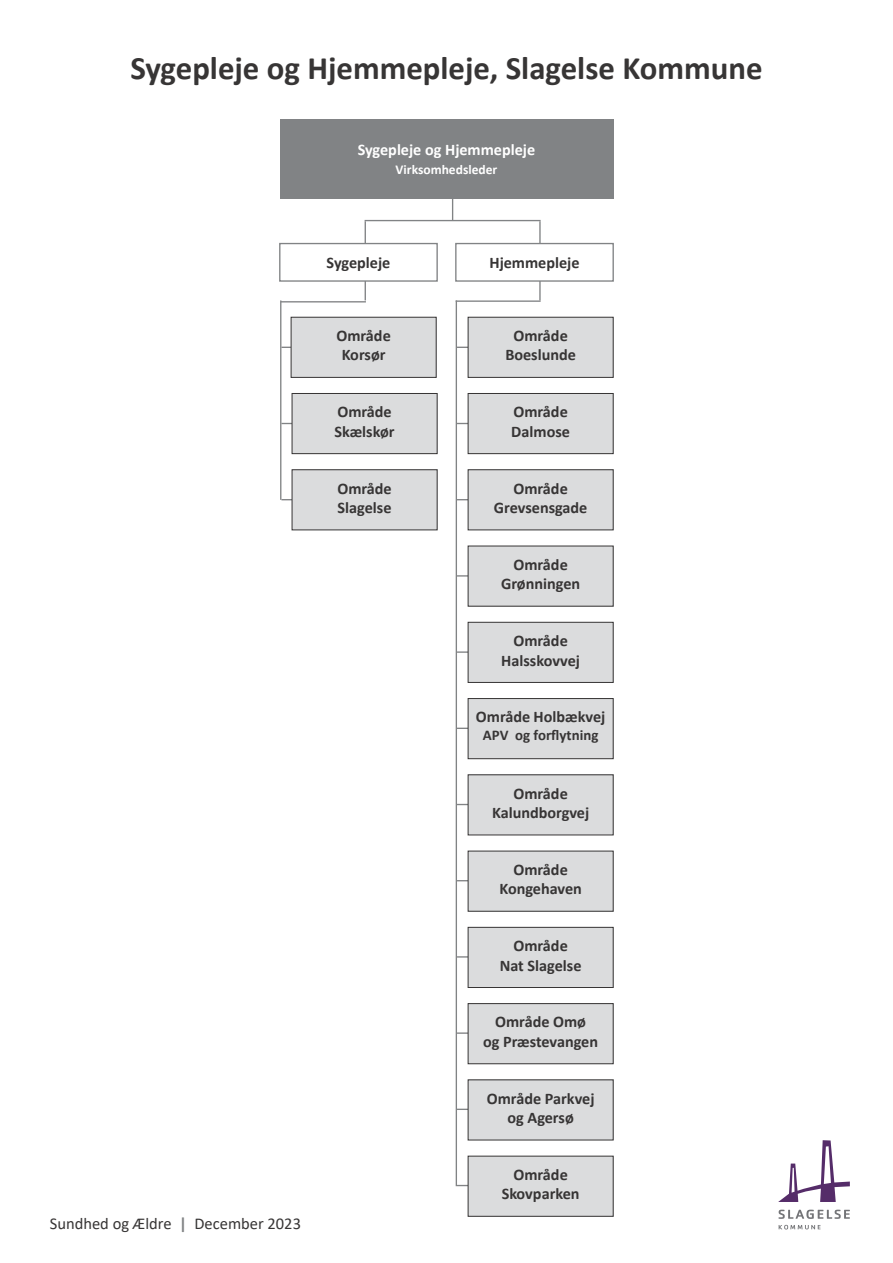
<style>
.page{position:relative;width:893px;height:1263px;background:#fff}
.page>*{position:absolute;margin:0;border:0;box-sizing:border-box;transform-origin:0 0}
.t1{font:700 32.85px "Calibri";color:#373535}
.t2{font:16.5px "Calibri";color:#373535}
.t3{font:700 16.2px/19.5px "Calibri";color:#373535;text-align:center}
.t4{font:700 16.2px "Calibri";color:#fff}
.t5{font:700 14.85px "Calibri";color:#373535}
.t6{font:700 13.5px "Calibri";color:#fff}
.s1{font-weight:700;color:#818385}
</style>
<div class="page">
<hr style="left:280px;top:300px;width:1px;height:200px;background:#818385">
<hr style="left:457px;top:651px;width:20px;height:2px;background:#818385">
<hr style="left:457px;top:575px;width:20px;height:2px;background:#818385">
<hr style="left:457px;top:1032px;width:20px;height:2px;background:#818385">
<div style="left:468px;top:317px;width:145px;height:60px;background:#dbdcdd"></div>
<div style="left:468px;top:317px;width:145px;height:61px;border:1px solid #373535"></div>
<div style="left:468px;top:393px;width:145px;height:61px;background:#dbdcdd"></div>
<div style="left:468px;top:393px;width:145px;height:61px;border:1px solid #373535"></div>
<div style="left:468px;top:470px;width:145px;height:60px;background:#dbdcdd"></div>
<div style="left:468px;top:546px;width:145px;height:60px;background:#dbdcdd"></div>
<div style="left:468px;top:622px;width:145px;height:60px;background:#dbdcdd"></div>
<div style="left:468px;top:622px;width:145px;height:61px;border:1px solid #373535"></div>
<div style="left:468px;top:698px;width:145px;height:61px;background:#dbdcdd"></div>
<div style="left:468px;top:698px;width:145px;height:61px;border:1px solid #373535"></div>
<div style="left:468px;top:775px;width:145px;height:60px;background:#dbdcdd"></div>
<div style="left:468px;top:851px;width:145px;height:60px;background:#dbdcdd"></div>
<div style="left:468px;top:927px;width:145px;height:60px;background:#dbdcdd"></div>
<div style="left:468px;top:927px;width:145px;height:61px;border:1px solid #373535"></div>
<div style="left:468px;top:1003px;width:145px;height:61px;background:#dbdcdd"></div>
<div style="left:468px;top:1003px;width:145px;height:61px;border:1px solid #373535"></div>
<div style="left:468px;top:1080px;width:145px;height:60px;background:#dbdcdd"></div>
<div style="left:468px;top:1156px;width:145px;height:60px;background:#dbdcdd"></div>
<div style="left:291px;top:317px;width:145px;height:60px;background:#dbdcdd"></div>
<div style="left:291px;top:317px;width:145px;height:61px;border:1px solid #373535"></div>
<div style="left:292px;top:393px;width:145px;height:61px;background:#dbdcdd"></div>
<div style="left:292px;top:393px;width:145px;height:61px;border:1px solid #373535"></div>
<div style="left:292px;top:470px;width:145px;height:60px;background:#dbdcdd"></div>
<hr style="left:365px;top:220px;width:176px;height:1px;background:#818385">
<hr style="left:539px;top:221px;width:2px;height:79px;background:#818385">
<hr style="left:365px;top:221px;width:1px;height:79px;background:#818385">
<div style="left:280px;top:244px;width:157px;height:37px;background:#fff"></div>
<div style="left:279px;top:243px;width:159px;height:39px;border:1px solid #818385"></div>
<div style="left:456px;top:244px;width:157px;height:37px;background:#fff"></div>
<div style="left:455px;top:243px;width:159px;height:39px;border:1px solid #818385"></div>
<hr style="left:456px;top:300px;width:85px;height:2px;background:#818385">
<hr style="left:281px;top:301px;width:85px;height:1px;background:#818385">
<hr style="left:456px;top:300px;width:1px;height:886px;background:#818385">
<hr style="left:452px;top:131px;width:1px;height:90px;background:#818385">
<div style="left:280px;top:119px;width:333px;height:79px;background:#818385"></div>
<svg style="left:778px;top:1210px;width:72px;height:9px"></svg>
<svg style="left:779px;top:1225px;width:41px;height:4px"></svg>
<svg style="left:778px;top:1140px;width:72px;height:62px"></svg>
<h1 class="t1" style="left:130px;top:44px;width:634px">Sygepleje og Hjemmepleje, Slagelse Kommune</h1>
<p class="t4" style="left:358px;top:138px;width:179px">Sygepleje og Hjemmepleje</p>
<p class="t6" style="left:396px;top:160px;width:103px">Virksomhedsleder</p>
<p class="t3" style="left:327px;top:252px;width:65px">Sygepleje</p>
<p class="t3" style="left:489px;top:252px;width:92px">Hjemmepleje</p>
<p class="t3" style="left:336px;top:326px;width:56px">Område<br>Korsør</p>
<p class="t3" style="left:335px;top:402px;width:62px;text-align:left">Område<br>Skælskør</p>
<p class="t3" style="left:337px;top:478px;width:56px;text-align:left">Område<br>Slagelse</p>
<p class="t2" style="left:50px;top:1212px;width:253px">Sundhed og Ældre <span class="s1">|</span> December 2023</p>
<p class="t3" style="left:505px;top:326px;width:72px">Område<br>Boeslunde</p>
<p class="t3" style="left:511px;top:402px;width:60px;text-align:left">Område<br>Dalmose</p>
<p class="t3" style="left:494px;top:478px;width:95px">Område<br>Grevsensgade</p>
<p class="t3" style="left:501px;top:554px;width:81px">Område<br>Grønningen</p>
<p class="t3" style="left:501px;top:631px;width:80px">Område<br>Halsskovvej</p>
<p class="t3" style="left:476px;top:707px;width:131px">Område Holbækvej</p>
<p class="t5" style="left:483px;top:725px;width:117px">APV og forflytning</p>
<p class="t3" style="left:492px;top:783px;width:99px">Område<br>Kalundborgvej</p>
<p class="t3" style="left:499px;top:859px;width:84px">Område<br>Kongehaven</p>
<p class="t3" style="left:500px;top:936px;width:83px">Område<br>Nat Slagelse</p>
<p class="t3" style="left:483px;top:1012px;width:116px">Område Omø<br>og Præstevangen</p>
<p class="t3" style="left:487px;top:1088px;width:109px">Område Parkvej og Agersø</p>
<p class="t3" style="left:502px;top:1164px;width:79px">Område<br>Skovparken</p>
</div>
